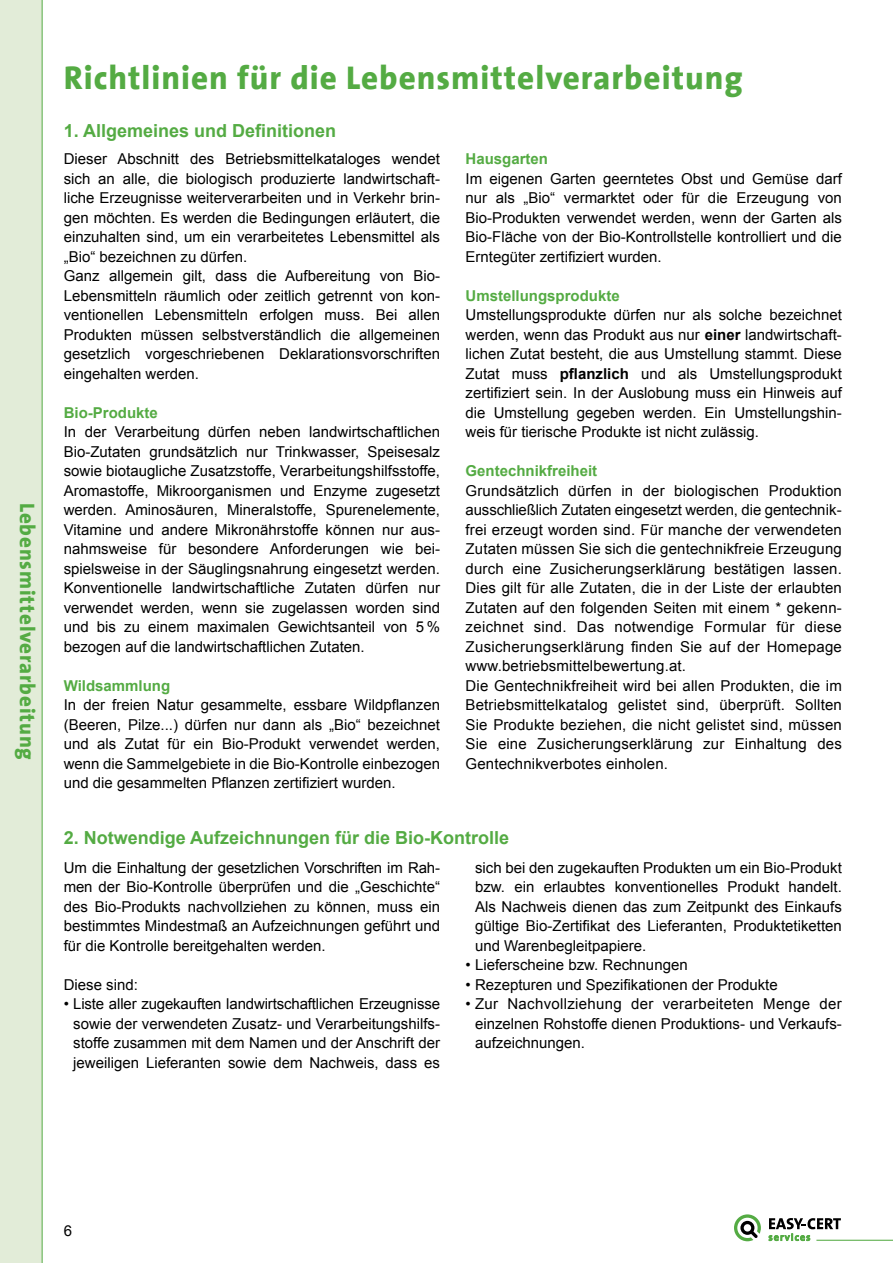
<style>
.page{position:relative;width:893px;height:1263px;background:#fff}
.page>*{position:absolute;margin:0;border:0;box-sizing:border-box;transform-origin:0 0}
.t1{font:800 33px "The Sans";letter-spacing:.03em;color:#54ab43}
.t2{font:800 21px "The Sans";letter-spacing:.04em;color:#54ab43}
.t3{font:700 18px "Arial";color:#54ab43}
.t4{font:15px/19.5px "Arial";color:#000;text-align:justify}
.t5{font:700 15px "Arial";color:#54ab43}
.s1{font-weight:700}
</style>
<div class="page">
<div style="left:0;top:0;width:43px;height:1263px;background:#e2ecd8"></div>
<svg style="left:769px;top:1218px;width:72px;height:23px"></svg>
<svg style="left:734px;top:1214px;width:27px;height:27px"></svg>
<hr style="left:816px;top:1240px;width:77px;height:1px;background:#54ab43">
<h2 class="t2" style="left:45px;top:503px;width:259px;rotate:90deg">Lebensmittelverarbeitung</h2>
<h1 class="t1" style="left:64px;top:50px;width:680px">Richtlinien für die Lebensmittelverarbeitung</h1>
<p class="t3" style="left:64px;top:118px;width:274px">1. Allgemeines und Definitionen</p>
<p class="t4" style="left:64px;top:149px;width:378px;text-align:left">Dieser Abschnitt des Betriebsmittelkataloges wendet sich an alle, die biologisch produzierte landwirtschaft&shy;liche Erzeugnisse weiterverarbeiten und in Verkehr brin&shy;gen möchten. Es werden die Bedingungen erläutert, die einzuhalten sind, um ein verarbeitetes Lebensmittel als „Bio“ bezeichnen zu dürfen.<br>Ganz allgemein gilt, dass die Aufbereitung von Bio-Lebensmitteln räumlich oder zeitlich getrennt von kon&shy;ventionellen Lebensmitteln erfolgen muss. Bei allen Produkten müssen selbstverständlich die allgemeinen gesetzlich vorgeschriebenen Deklarationsvorschriften eingehalten werden.</p>
<p class="t5" style="left:64px;top:403px;width:96px">Bio-Produkte</p>
<p class="t4" style="left:64px;top:422px;width:378px">In der Verarbeitung dürfen neben landwirtschaftlichen Bio-Zutaten grundsätzlich nur Trinkwasser, Speisesalz sowie biotaugliche Zusatzstoffe, Verarbeitungshilfsstoffe, Aromastoffe, Mikroorganismen und Enzyme zugesetzt werden. Aminosäuren, Mineralstoffe, Spurenelemente, Vitamine und andere Mikronährstoffe können nur aus&shy;nahmsweise für besondere Anforderungen wie bei&shy;spielsweise in der Säuglingsnahrung eingesetzt werden.<br>Konventionelle landwirtschaftliche Zutaten dürfen nur verwendet werden, wenn sie zugelassen worden sind und bis zu einem maximalen Gewichtsanteil von 5 % bezogen auf die landwirtschaftlichen Zutaten.</p>
<p class="t5" style="left:64px;top:676px;width:108px">Wildsammlung</p>
<p class="t4" style="left:64px;top:695px;width:378px">In der freien Natur gesammelte, essbare Wildpflanzen (Beeren, Pilze...) dürfen nur dann als „Bio“ bezeichnet und als Zutat für ein Bio-Produkt verwendet werden, wenn die Sammelgebiete in die Bio-Kontrolle einbezogen und die gesammelten Pflanzen zertifiziert wurden.</p>
<p class="t5" style="left:466px;top:149px;width:84px">Hausgarten</p>
<p class="t4" style="left:466px;top:169px;width:378px">Im eigenen Garten geerntetes Obst und Gemüse darf nur als „Bio“ vermarktet oder für die Erzeugung von Bio-Produkten verwendet werden, wenn der Garten als Bio-Fläche von der Bio-Kontrollstelle kontrolliert und die Erntegüter zertifiziert wurden.</p>
<p class="t5" style="left:466px;top:286px;width:156px">Umstellungsprodukte</p>
<p class="t4" style="left:466px;top:305px;width:378px">Umstellungsprodukte dürfen nur als solche bezeichnet werden, wenn das Produkt aus nur <span class="s1">einer</span> landwirtschaft&shy;lichen Zutat besteht, die aus Umstellung stammt. Diese Zutat muss <span class="s1">pflanzlich</span> und als Umstellungsprodukt zertifiziert sein. In der Auslobung muss ein Hinweis auf die Umstellung gegeben werden. Ein Umstellungshin&shy;weis für tierische Produkte ist nicht zulässig.</p>
<p class="t5" style="left:466px;top:461px;width:133px">Gentechnikfreiheit</p>
<p class="t4" style="left:466px;top:481px;width:378px;text-align:left">Grundsätzlich dürfen in der biologischen Produktion ausschließlich Zutaten eingesetzt werden, die gentechnik&shy;frei erzeugt worden sind. Für manche der verwendeten Zutaten müssen Sie sich die gentechnikfreie Erzeugung durch eine Zusicherungserklärung bestätigen lassen.<br>Dies gilt für alle Zutaten, die in der Liste der erlaubten Zutaten auf den folgenden Seiten mit einem * gekenn&shy;zeichnet sind. Das notwendige Formular für diese Zusicherungserklärung finden Sie auf der Homepage www.betriebsmittelbewertung.at.<br>Die Gentechnikfreiheit wird bei allen Produkten, die im Betriebsmittelkatalog gelistet sind, überprüft. Sollten Sie Produkte beziehen, die nicht gelistet sind, müssen Sie eine Zusicherungserklärung zur Einhaltung des Gentechnikverbotes einholen.</p>
<p class="t3" style="left:64px;top:826px;width:447px">2. Notwendige Aufzeichnungen für die Bio-Kontrolle</p>
<p class="t4" style="left:64px;top:858px;width:378px">Um die Einhaltung der gesetzlichen Vorschriften im Rah&shy;men der Bio-Kontrolle überprüfen und die „Geschichte“ des Bio-Produkts nachvollziehen zu können, muss ein bestimmtes Mindestmaß an Aufzeichnungen geführt und für die Kontrolle bereitgehalten werden.</p>
<p class="t4" style="left:64px;top:975px;width:76px">Diese sind:</p>
<p class="t4" style="left:73px;top:994px;width:368px;text-indent:-9px">• Liste aller zugekauften landwirtschaftlichen Erzeugnisse sowie der verwendeten Zusatz- und Verarbeitungshilfs&shy;stoffe zusammen mit dem Namen und der Anschrift der jeweiligen Lieferanten sowie dem Nachweis, dass es</p>
<p class="t4" style="left:475px;top:858px;width:368px">sich bei den zugekauften Produkten um ein Bio-Produkt bzw. ein erlaubtes konventionelles Produkt handelt.<br>Als Nachweis dienen das zum Zeitpunkt des Einkaufs gültige Bio-Zertifikat des Lieferanten, Produktetiketten und Warenbegleitpapiere.</p>
<p class="t4" style="left:466px;top:955px;width:224px">• Lieferscheine bzw. Rechnungen</p>
<p class="t4" style="left:466px;top:975px;width:314px">• Rezepturen und Spezifikationen der Produkte</p>
<p class="t4" style="left:475px;top:994px;width:368px;text-indent:-9px">• Zur Nachvollziehung der verarbeiteten Menge der einzelnen Rohstoffe dienen Produktions- und Verkaufs&shy;aufzeichnungen.</p>
<p class="t4" style="left:64px;top:1221px;width:10px">6</p>
</div>
